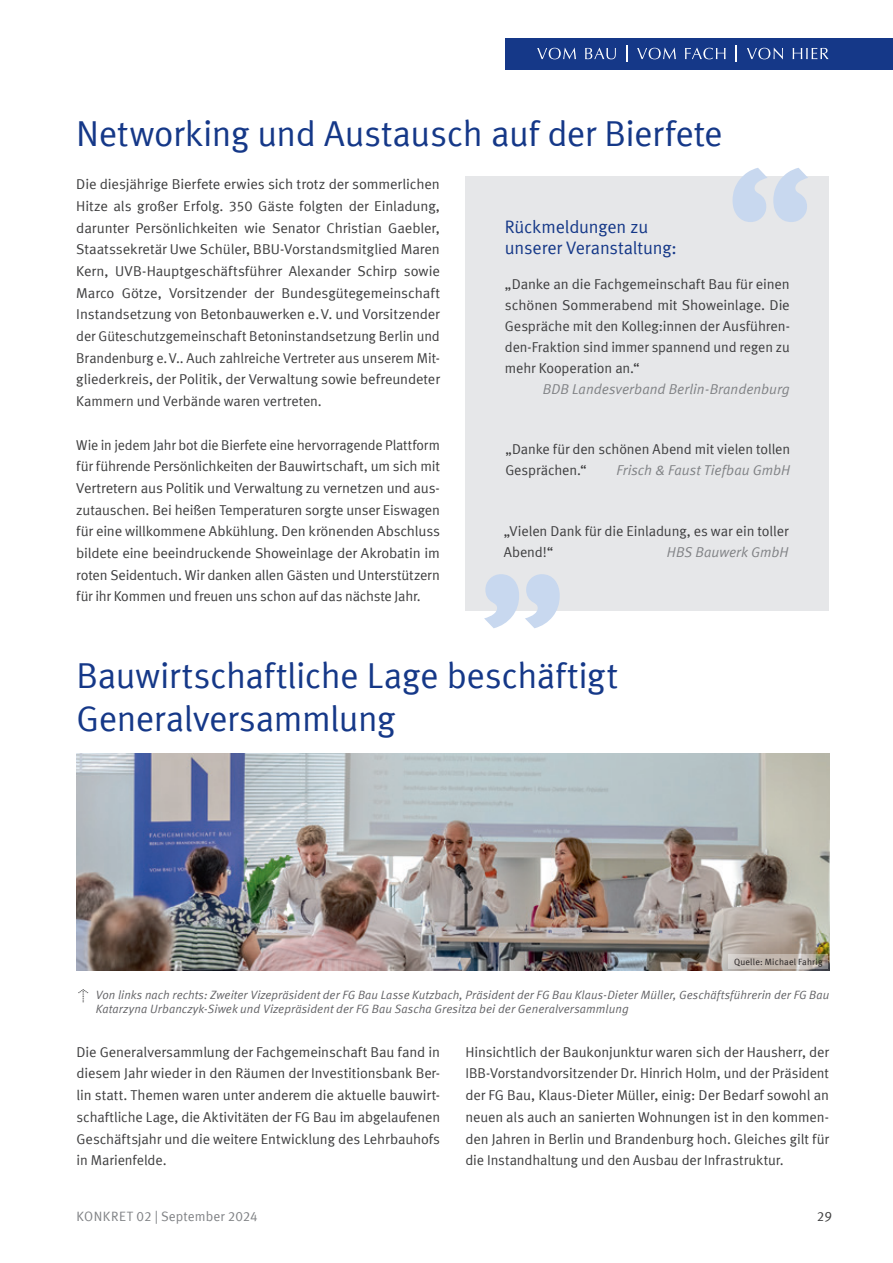
<style>
.page{position:relative;width:893px;height:1263px;background:#fff}
.page>*{position:absolute;margin:0;border:0;box-sizing:border-box;transform-origin:0 0}
.Fließtext{font:36px "Meta Normal LF";letter-spacing:-.01em;color:#153888}
.Fließtext-2{font:18px "Meta Normal LF";letter-spacing:-.01em;color:#153888}
.Fließtext-3{font:14.25px/21.8px "Meta Normal LF";letter-spacing:-.01em;color:#3e3e3f;text-align:justify}
.Fließtext-4{font:italic 14.25px "Meta Normal LF";color:#808285}
.t1{font:13.5px "Meta Normal LF";letter-spacing:.01em;color:#808285}
.t2{font:13.5px "Meta Normal LF";color:#3e3e3f}
.Fließtext-5{font:italic 12px/13.5px "Meta Normal LF";letter-spacing:.01em;color:#636366}
.Aufzählung_blau{font:9px "Meta Normal LF";letter-spacing:.02em;color:#231f20}
.s1{font-family:"Meta Normal Italic Expert";font-style:normal;color:#3e3e3f}
</style>
<div class="page">
<div style="left:465px;top:176px;width:364px;height:435px;background:#e6e7e9"></div>
<svg style="left:732px;top:168px;width:76px;height:54px"></svg>
<svg style="left:484px;top:574px;width:76px;height:54px"></svg>
<img style="left:77px;top:753px;width:752px;height:217px">
<svg style="left:729px;top:954px;width:99px;height:15px"></svg>
<div style="left:505px;top:38px;width:388px;height:32px;background:#153888"></div>
<svg style="left:736px;top:45px;width:1px;height:17px"></svg>
<svg style="left:626px;top:45px;width:1px;height:17px"></svg>
<svg style="left:747px;top:48px;width:82px;height:11px"></svg>
<svg style="left:637px;top:48px;width:89px;height:11px"></svg>
<svg style="left:537px;top:48px;width:79px;height:11px"></svg>
<p class="Fließtext" style="left:76px;top:113px;width:648px">Networking und Austausch auf der Bierfete</p>
<p class="Fließtext-3" style="left:76px;top:173px;width:365px">Die diesjährige Bierfete erwies sich trotz der sommerlichen Hitze als großer Erfolg. 350 Gäste folgten der Einladung, darunter Persönlichkeiten wie Senator Christian Gaebler, Staatssekretär Uwe Schüler, BBU-Vorstandsmitglied Maren Kern, UVB-Hauptgeschäftsführer Alexander Schirp sowie Marco Götze, Vorsitzender der Bundesgütegemeinschaft Instandsetzung von Betonbauwerken e.V. und Vorsitzender der Güteschutzgemeinschaft Betoninstandsetzung Berlin und Brandenburg e.V.. Auch zahlreiche Vertreter aus unserem Mit&shy;gliederkreis, der Politik, der Verwaltung sowie befreundeter Kammern und Verbände waren vertreten.</p>
<p class="Fließtext-3" style="left:76px;top:433px;width:365px">Wie in jedem Jahr bot die Bierfete eine hervorragende Plattform für führende Persönlichkeiten der Bauwirtschaft, um sich mit Vertretern aus Politik und Verwaltung zu vernetzen und aus&shy;zutauschen. Bei heißen Temperaturen sorgte unser Eiswagen für eine willkommene Abkühlung. Den krönenden Abschluss bildete eine beeindruckende Showeinlage der Akrobatin im roten Seidentuch. Wir danken allen Gästen und Unterstützern für ihr Kommen und freuen uns schon auf das nächste Jahr.</p>
<p class="Fließtext-2" style="left:505px;top:216px;width:145px">Rückmeldungen zu</p>
<p class="Fließtext-2" style="left:505px;top:238px;width:173px">unserer Veranstaltung:</p>
<p class="Fließtext-3" style="left:505px;top:274px;width:286px;line-height:21px">„Danke an die Fachgemeinschaft Bau für einen schönen Sommerabend mit Showeinlage. Die Gespräche mit den Kolleg:innen der Ausführen&shy;den-Fraktion sind immer spannend und regen zu mehr Kooperation an.“</p>
<p class="Fließtext-4" style="left:543px;top:381px;width:248px">BDB Landesverband Berlin-Brandenburg</p>
<p class="Fließtext-3" style="left:505px;top:438px;width:286px;line-height:21px">„Danke für den schönen Abend mit vielen tollen<br>Gesprächen.“</p>
<p class="Fließtext-4" style="left:617px;top:462px;width:175px">Frisch &amp; Faust Tiefbau GmbH</p>
<p class="Fließtext-3" style="left:504px;top:521px;width:286px;line-height:21px">„Vielen Dank für die Einladung, es war ein toller<br>Abend!“</p>
<p class="Fließtext-4" style="left:667px;top:544px;width:123px">HBS Bauwerk GmbH</p>
<p class="Fließtext" style="left:77px;top:655px;width:543px">Bauwirtschaftliche Lage beschäftigt</p>
<p class="Fließtext" style="left:77px;top:698px;width:320px">Generalversammlung</p>
<p class="Aufzählung_blau" style="left:734px;top:956px;width:90px">Quelle: Michael Fahrig</p>
<p class="Fließtext-5" style="left:96px;top:988px;width:735px;text-indent:-19px"><span class="s1">m</span> Von links nach rechts: Zweiter Vizepräsident der FG Bau Lasse Kutzbach, Präsident der FG Bau Klaus-Dieter Müller, Geschäftsführerin der FG Bau<br>Katarzyna Urbanczyk-Siwek und Vizepräsident der FG Bau Sascha Gresitza bei der Generalversammlung</p>
<p class="Fließtext-3" style="left:77px;top:1041px;width:365px">Die Generalversammlung der Fachgemeinschaft Bau fand in diesem Jahr wieder in den Räumen der Investitionsbank Ber&shy;lin statt. Themen waren unter anderem die aktuelle bauwirt&shy;schaftliche Lage, die Aktivitäten der FG Bau im abgelaufenen Geschäftsjahr und die weitere Entwicklung des Lehrbauhofs in Marienfelde.</p>
<p class="Fließtext-3" style="left:465px;top:1041px;width:365px">Hinsichtlich der Baukonjunktur waren sich der Hausherr, der IBB-Vorstandvorsitzender Dr. Hinrich Holm, und der Präsident der FG Bau, Klaus-Dieter Müller, einig: Der Bedarf sowohl an neuen als auch an sanierten Wohnungen ist in den kommen&shy;den Jahren in Berlin und Brandenburg hoch. Gleiches gilt für die Instandhaltung und den Ausbau der Infrastruktur.</p>
<p class="t1" style="left:77px;top:1209px;width:183px">KONKRET 02 | September 2024</p>
<p class="t2" style="left:817px;top:1209px;width:17px">29</p>
</div>
